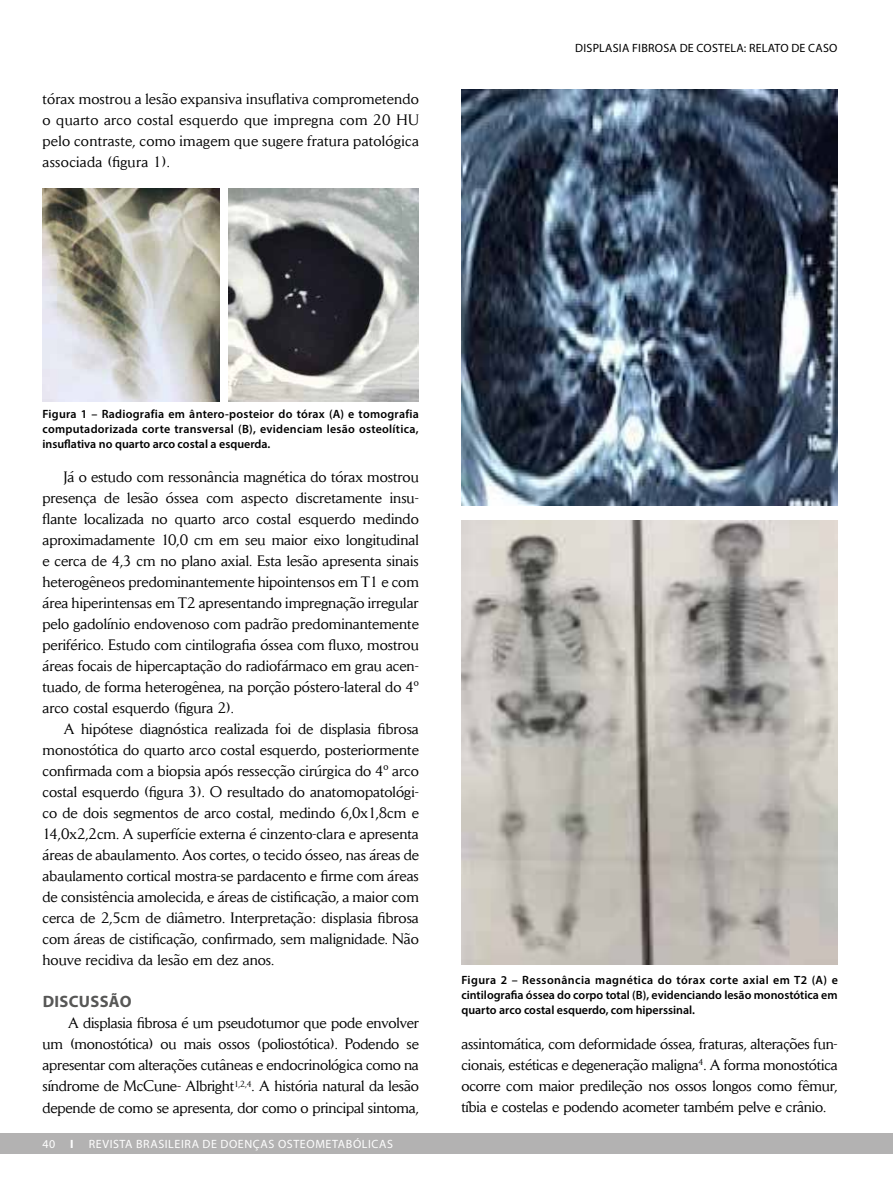
<style>
.page{position:relative;width:893px;height:1191px;background:#fff}
.page>*{position:absolute;margin:0;border:0;box-sizing:border-box;transform-origin:0 0}
.t1{font:700 16.5px "Myriad Pro";letter-spacing:.02em;color:#575756}
.t2{font:15px/21px "Daily News";color:#000;text-align:justify}
.t3{font:600 12px/15px "Myriad Pro";color:#000;text-align:justify}
.t4{font:12px "Myriad Pro";letter-spacing:.05em;color:#fff}
.t5{font:12px "Myriad Pro";letter-spacing:.02em;color:#000}
.s1{font-weight:700}
</style>
<div class="page">
<div style="left:0;top:1133px;width:893px;height:21px;background:#b3b2b2"></div>
<img style="left:43px;top:189px;width:177px;height:212px">
<img style="left:229px;top:189px;width:190px;height:212px">
<img style="left:461px;top:89px;width:377px;height:416px">
<img style="left:461px;top:520px;width:377px;height:444px">
<p class="t2" style="left:43px;top:88px;width:378px">tórax mostrou a lesão expansiva insuflativa comprometendo o quarto arco costal esquerdo que impregna com 20 HU pelo contraste, como imagem que sugere fratura patológica associada (figura 1).</p>
<p class="t5" style="left:575px;top:40px;width:264px">DISPLASIA FIBROSA DE COSTELA: RELATO DE CASO</p>
<p class="t3" style="left:43px;top:406px;width:378px">Figura 1 – Radiografia em ântero-posteior do tórax (A) e tomografia computadorizada corte transversal (B), evidenciam lesão osteolítica, insuflativa no quarto arco costal a esquerda.</p>
<p class="t2" style="left:43px;top:466px;width:378px;text-indent:21px">Já o estudo com ressonância magnética do tórax mostrou presença de lesão óssea com aspecto discretamente insu&shy;flante localizada no quarto arco costal esquerdo medindo aproximadamente 10,0 cm em seu maior eixo longitudinal e cerca de 4,3 cm no plano axial. Esta lesão apresenta sinais heterogêneos predominantemente hipointensos em T1 e com área hiperintensas em T2 apresentando impregnação irregular pelo gadolínio endovenoso com padrão predominantemente periférico. Estudo com cintilografia óssea com fluxo, mostrou áreas focais de hipercaptação do radiofármaco em grau acen&shy;tuado, de forma heterogênea, na porção póstero-lateral do 4º arco costal esquerdo (figura 2).</p>
<p class="t2" style="left:43px;top:718px;width:378px;text-indent:21px">A hipótese diagnóstica realizada foi de displasia fibrosa monostótica do quarto arco costal esquerdo, posteriormente confirmada com a biopsia após ressecção cirúrgica do 4º arco costal esquerdo (figura 3). O resultado do anatomopatológi&shy;co de dois segmentos de arco costal, medindo 6,0x1,8cm e 14,0x2,2cm. A superfície externa é cinzento-clara e apresenta áreas de abaulamento. Aos cortes, o tecido ósseo, nas áreas de abaulamento cortical mostra-se pardacento e firme com áreas de consistência amolecida, e áreas de cistificação, a maior com cerca de 2,5cm de diâmetro. Interpretação: displasia fibrosa com áreas de cistificação, confirmado, sem malignidade. Não houve recidiva da lesão em dez anos.</p>
<p class="t1" style="left:43px;top:991px;width:90px">DISCUSSÃO</p>
<p class="t2" style="left:43px;top:1012px;width:378px;text-indent:26px">A displasia fibrosa é um pseudotumor que pode envolver um (monostótica) ou mais ossos (poliostótica). Podendo se apresentar com alterações cutâneas e endocrinológica como na síndrome de McCune- Albright<sup>1,2,4</sup>. A história natural da lesão depende de como se apresenta, dor como o principal sintoma,</p>
<p class="t4" style="left:42px;top:1136px;width:33px">40 <span class="s1">I</span></p>
<p class="t4" style="left:89px;top:1136px;width:306px">REVISTA BRASILEIRA DE DOENÇAS OSTEOMETABÓLICAS</p>
<p class="t3" style="left:461px;top:972px;width:378px">Figura 2 – Ressonância magnética do tórax corte axial em T2 (A) e cintilografia óssea do corpo total (B), evidenciando lesão monostótica em quarto arco costal esquerdo, com hiperssinal.</p>
<p class="t2" style="left:461px;top:1033px;width:378px">assintomática, com deformidade óssea, fraturas, alterações fun&shy;cionais, estéticas e degeneração maligna<sup>4</sup>. A forma monostótica ocorre com maior predileção nos ossos longos como fêmur, tíbia e costelas e podendo acometer também pelve e crânio.</p>
</div>
